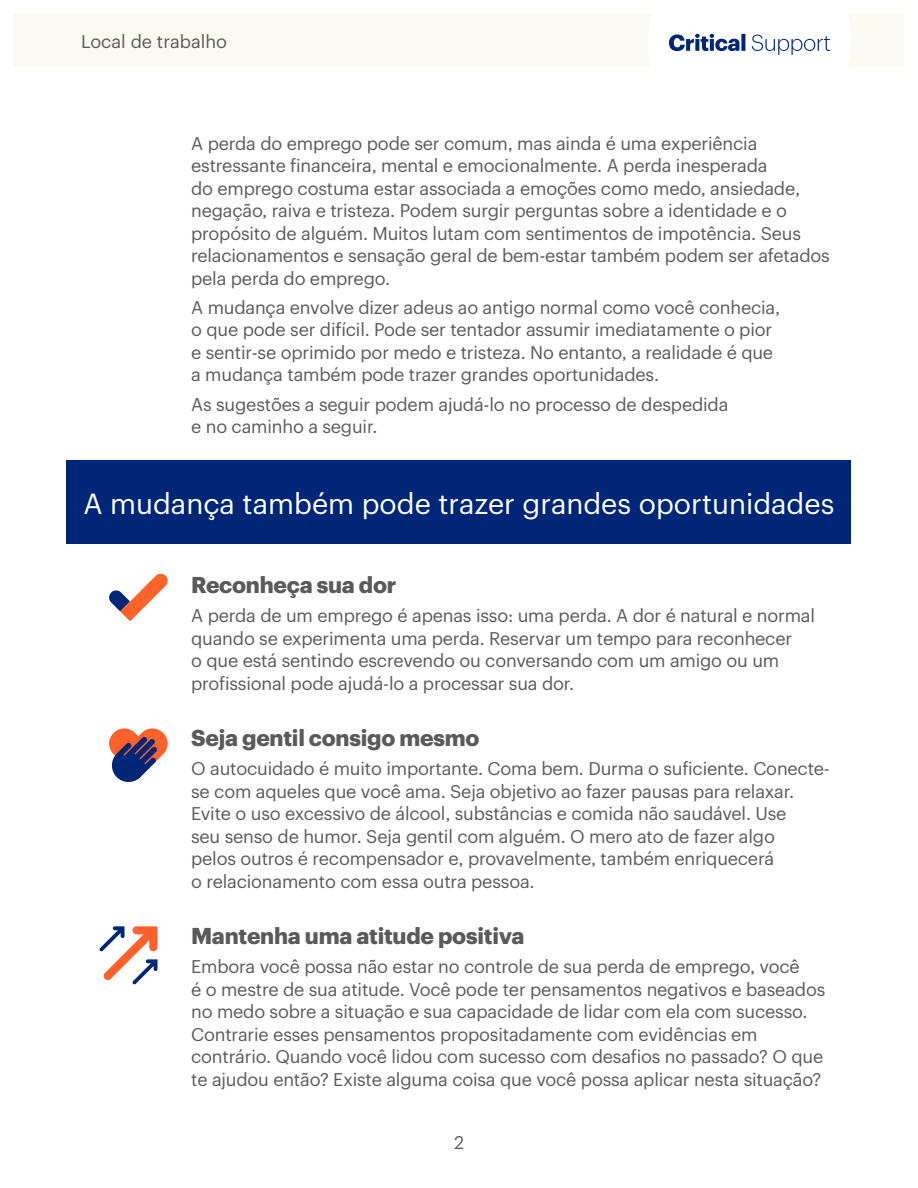
<style>
.page{position:relative;width:918px;height:1188px;background:#fff}
.page>*{position:absolute;margin:0;border:0;box-sizing:border-box;transform-origin:0 0}
.Headline-subhead{font:28.5px "Graphik UHG";color:#fff}
.Section_Subhead{font:700 22.5px "Graphik UHG";letter-spacing:-.01em;color:#5a5a5a}
.Body{font:18px/22.5px "Graphik UHG";letter-spacing:-.01em;color:#5a5a5a}
</style>
<div class="page">
<div style="left:67px;top:460px;width:784px;height:84px;background:#002677"></div>
<div style="left:14px;top:14px;width:890px;height:54px;background:#fbf9f4"></div>
<svg style="left:648px;top:13px;width:203px;height:55px"></svg>
<svg style="left:109px;top:574px;width:59px;height:47px"></svg>
<svg style="left:109px;top:728px;width:59px;height:54px"></svg>
<svg style="left:99px;top:926px;width:59px;height:59px"></svg>
<p class="Body" style="left:81px;top:29px;width:147px">Local de trabalho</p>
<p class="Body" style="left:191px;top:130px;width:640px">A perda do emprego pode ser comum, mas ainda é uma experiência estressante financeira, mental e emocionalmente. A perda inesperada<br>do emprego costuma estar associada a emoções como medo, ansiedade, negação, raiva e tristeza. Podem surgir perguntas sobre a identidade e o propósito de alguém. Muitos lutam com sentimentos de impotência. Seus relacionamentos e sensação geral de bem-estar também podem ser afetados pela perda do emprego.</p>
<p class="Body" style="left:191px;top:295px;width:591px">A mudança envolve dizer adeus ao antigo normal como você conhecia, o que pode ser difícil. Pode ser tentador assumir imediatamente o pior e sentir-se oprimido por medo e tristeza. No entanto, a realidade é que a mudança também pode trazer grandes oportunidades.</p>
<p class="Body" style="left:191px;top:391px;width:539px">As sugestões a seguir podem ajudá-lo no processo de despedida e no caminho a seguir.</p>
<p class="Headline-subhead" style="left:83px;top:482px;width:753px">A mudança também pode trazer grandes oportunidades</p>
<p class="Section_Subhead" style="left:191px;top:567px;width:207px">Reconheça sua dor</p>
<p class="Body" style="left:191px;top:603px;width:625px">A perda de um emprego é apenas isso: uma perda. A dor é natural e normal quando se experimenta uma perda. Reservar um tempo para reconhecer<br>o que está sentindo escrevendo ou conversando com um amigo ou um profissional pode ajudá-lo a processar sua dor.</p>
<p class="Section_Subhead" style="left:191px;top:720px;width:290px">Seja gentil consigo mesmo</p>
<p class="Body" style="left:191px;top:756px;width:640px">O autocuidado é muito importante. Coma bem. Durma o suficiente. Conecte&shy;se com aqueles que você ama. Seja objetivo ao fazer pausas para relaxar.<br>Evite o uso excessivo de álcool, substâncias e comida não saudável. Use<br>seu senso de humor. Seja gentil com alguém. O mero ato de fazer algo<br>pelos outros é recompensador e, provavelmente, também enriquecerá<br>o relacionamento com essa outra pessoa.</p>
<p class="Section_Subhead" style="left:191px;top:918px;width:335px">Mantenha uma atitude positiva</p>
<p class="Body" style="left:191px;top:954px;width:636px">Embora você possa não estar no controle de sua perda de emprego, você<br>é o mestre de sua atitude. Você pode ter pensamentos negativos e baseados no medo sobre a situação e sua capacidade de lidar com ela com sucesso.<br>Contrarie esses pensamentos propositadamente com evidências em contrário. Quando você lidou com sucesso com desafios no passado? O que te ajudou então? Existe alguma coisa que você possa aplicar nesta situação?</p>
<p class="Body" style="left:454px;top:1129px;width:11px">2</p>
</div>
